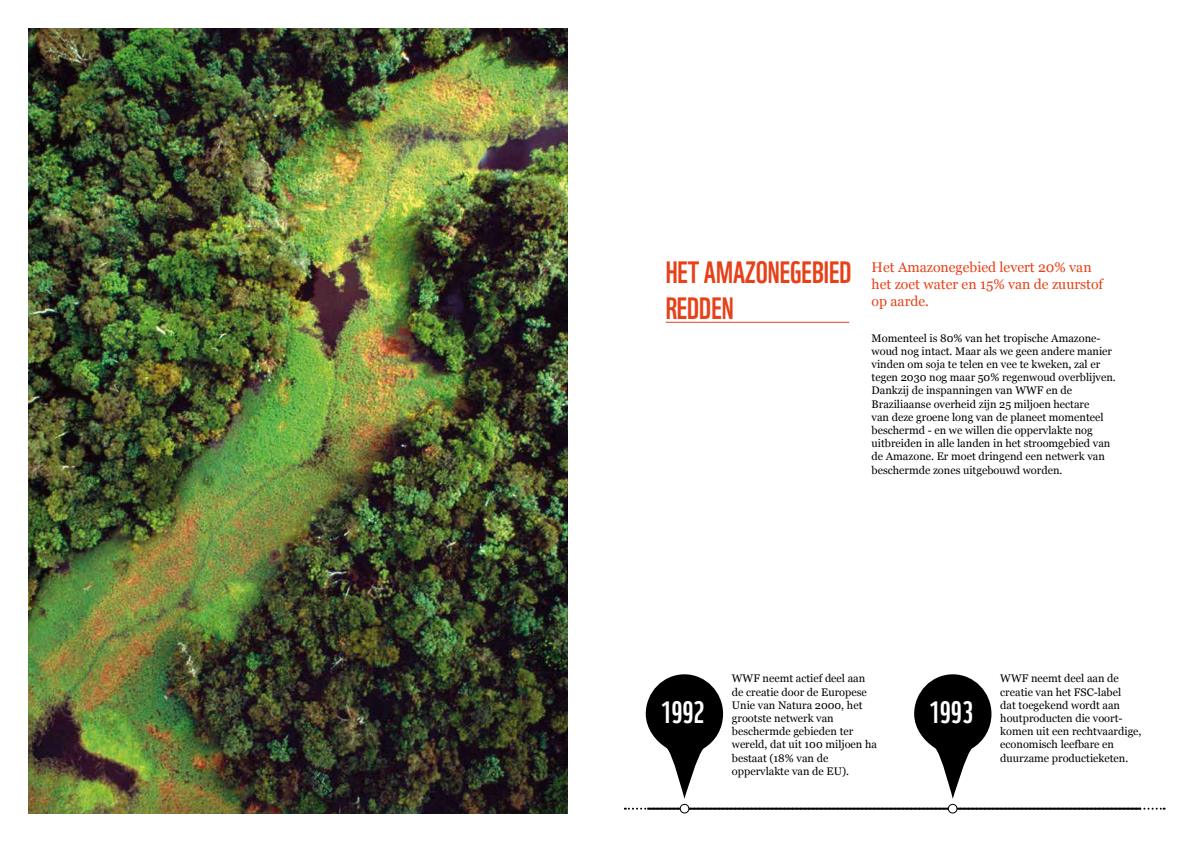
<style>
.page{position:relative;width:1191px;height:842px;background:#fff}
.page>*{position:absolute;margin:0;border:0;box-sizing:border-box;transform-origin:0 0}
.t1{font:30px/36px "WWF";color:#e64118}
.t2{font:30px "WWF";color:#fff}
.t3{font:14px/16.8px "Georgia";color:#e64118}
.t4{font:11px/13.2px "Georgia";color:#000}
</style>
<div class="page">
<img style="left:28px;top:28px;width:539px;height:786px">
<hr style="left:665px;top:322px;width:184px;height:1px;background:#e64118">
<svg style="left:646px;top:674px;width:77px;height:125px"></svg>
<svg style="left:625px;top:808px;width:539px;height:2px"></svg>
<hr style="left:647px;top:808px;width:494px;height:2px;background:#000">
<div style="left:680px;top:804px;width:9px;height:9px;background:#fff;border-radius:50%"></div>
<div style="left:679px;top:804px;width:10px;height:9px;border:1px solid #000;border-radius:50%"></div>
<div style="left:948px;top:804px;width:9px;height:9px;background:#fff;border-radius:50%"></div>
<div style="left:947px;top:804px;width:10px;height:9px;border:1px solid #000;border-radius:50%"></div>
<svg style="left:914px;top:674px;width:77px;height:125px"></svg>
<h1 class="t1" style="left:665px;top:251px;width:187px">HET AMAZONEGEBIED<br>REDDEN</h1>
<p class="t3" style="left:871px;top:259px;width:233px">Het Amazonegebied levert 20% van het zoet water en 15% van de zuurstof op aarde.</p>
<p class="t4" style="left:871px;top:331px;width:246px">Momenteel is 80% van het tropische Amazone&shy;woud nog intact. Maar als we geen andere manier vinden om soja te telen en vee te kweken, zal er tegen 2030 nog maar 50% regenwoud overblijven.<br>Dankzij de inspanningen van WWF en de Braziliaanse overheid zijn 25 miljoen hectare<br>van deze groene long van de planeet momenteel beschermd - en we willen die oppervlakte nog uitbreiden in alle landen in het stroomgebied van de Amazone. Er moet dringend een netwerk van beschermde zones uitgebouwd worden.</p>
<h1 class="t2" style="left:660px;top:688px;width:46px">1992</h1>
<p class="t4" style="left:732px;top:672px;width:147px">WWF neemt actief deel aan de creatie door de Europese<br>Unie van Natura 2000, het grootste netwerk van beschermde gebieden ter wereld, dat uit 100 miljoen ha bestaat (18% van de oppervlakte van de EU).</p>
<h1 class="t2" style="left:928px;top:688px;width:46px">1993</h1>
<p class="t4" style="left:1000px;top:672px;width:143px">WWF neemt deel aan de creatie van het FSC-label<br>dat toegekend wordt aan houtproducten die voort&shy;komen uit een rechtvaardige, economisch leefbare en duurzame productieketen.</p>
</div>
